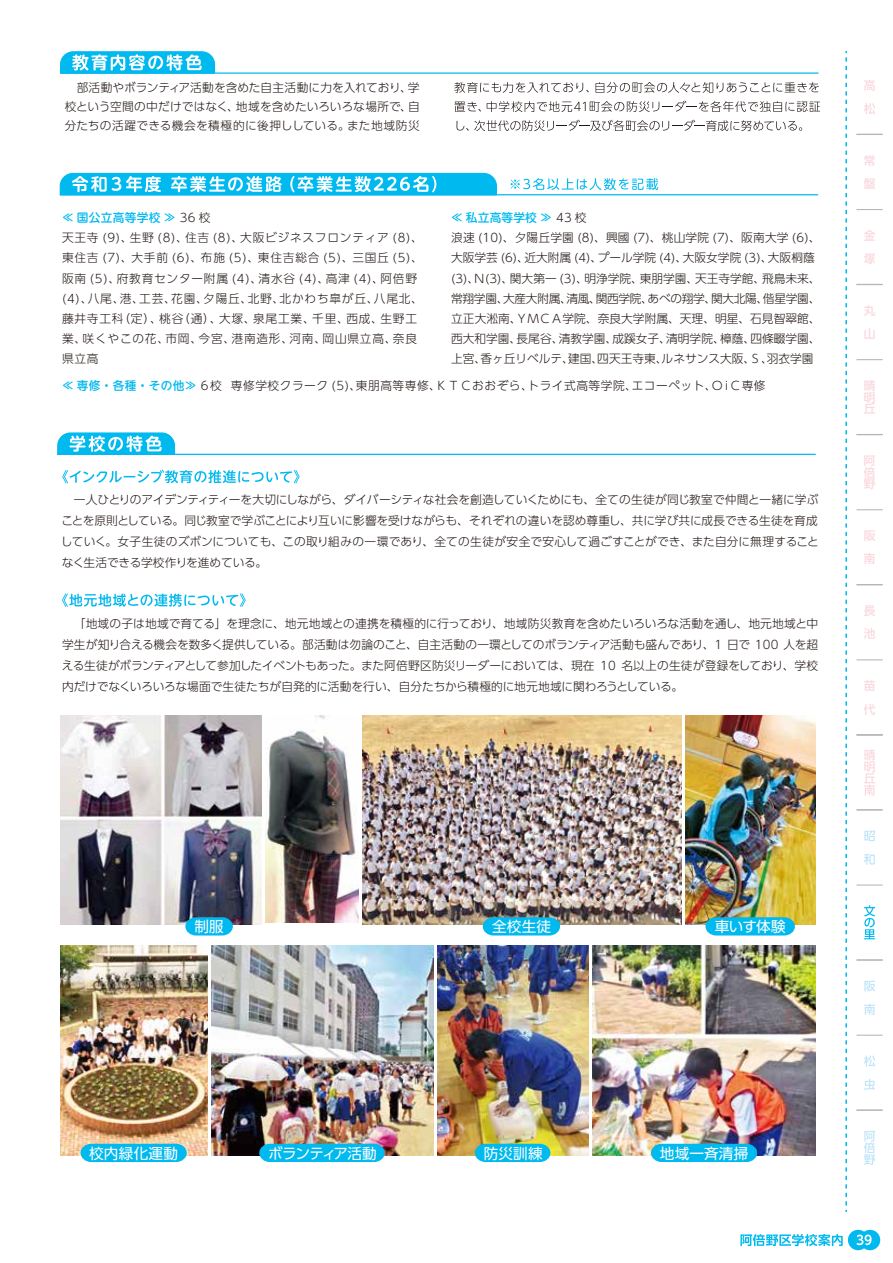
<style>
.page{position:relative;width:893px;height:1263px;background:#fff}
.page>*{position:absolute;margin:0;border:0;box-sizing:border-box;transform-origin:0 0}
.t1{font:14.55px "UD Shin Go Pro";letter-spacing:.01em;color:#fff}
.t2{font:14.55px "UD Shin Go Pro";letter-spacing:-.045em;color:#fff}
.t3{font:300 11.7px/20.2px "UD Shin Go Pro";letter-spacing:.005em;color:#221815;text-align:justify}
.t4{font:300 11.7px/20.2px "UD Shin Go Pro";letter-spacing:.065em;color:#221815}
.t5{font:300 11.7px "UD Shin Go Pro";letter-spacing:.045em;color:#221815}
.t6{font:500 11.7px "UD Shin M Go Pro";letter-spacing:.025em;color:#00b9ef}
.t7{font:500 11.7px/23.4px "UD Shin Go Pro";color:#fad8de}
.s1{font-family:"UD Shin Go Pro";font-weight:300;color:#221815}
.s2{font-family:"UD Shin M Go Pro";font-weight:500;color:#00b9ef}
</style>
<div class="page">
<img style="left:362px;top:715px;width:319px;height:210px">
<img style="left:266px;top:715px;width:92px;height:207px">
<img style="left:60px;top:715px;width:202px;height:210px">
<img style="left:685px;top:715px;width:130px;height:210px">
<img style="left:60px;top:946px;width:147px;height:210px">
<img style="left:211px;top:946px;width:223px;height:210px">
<img style="left:438px;top:946px;width:151px;height:210px">
<img style="left:593px;top:946px;width:222px;height:210px">
<svg style="left:185px;top:917px;width:48px;height:18px"></svg>
<svg style="left:483px;top:917px;width:77px;height:18px"></svg>
<svg style="left:705px;top:917px;width:90px;height:18px;background:#0ebae8"></svg>
<div style="left:81px;top:1144px;width:106px;height:18px;background:#00b9ef"></div>
<div style="left:259px;top:1144px;width:126px;height:18px;background:#00b9ef"></div>
<svg style="left:475px;top:1144px;width:75px;height:18px"></svg>
<div style="left:651px;top:1144px;width:106px;height:18px;background:#00b9ef"></div>
<svg style="left:454px;top:82px;width:135px;height:11px"></svg>
<svg style="left:595px;top:82px;width:224px;height:11px"></svg>
<svg style="left:454px;top:102px;width:27px;height:10px"></svg>
<svg style="left:487px;top:100px;width:333px;height:12px"></svg>
<svg style="left:456px;top:120px;width:346px;height:11px"></svg>
<hr style="left:61px;top:72px;width:757px;height:2px;background:#00b9ef">
<svg style="left:60px;top:51px;width:156px;height:23px"></svg>
<hr style="left:60px;top:194px;width:758px;height:1px;background:#00b9ef">
<svg style="left:59px;top:172px;width:439px;height:24px"></svg>
<svg style="left:511px;top:178px;width:147px;height:12px"></svg>
<hr style="left:58px;top:454px;width:757px;height:1px;background:#00b9ef">
<svg style="left:57px;top:432px;width:119px;height:23px"></svg>
<svg style="left:62px;top:470px;width:238px;height:13px"></svg>
<svg style="left:62px;top:593px;width:184px;height:14px"></svg>
<svg style="left:864px;top:80px;width:11px;height:11px"></svg>
<svg style="left:864px;top:103px;width:11px;height:11px"></svg>
<svg style="left:864px;top:749px;width:11px;height:46px"></svg>
<svg style="left:864px;top:831px;width:11px;height:10px"></svg>
<svg style="left:864px;top:854px;width:11px;height:11px"></svg>
<svg style="left:864px;top:905px;width:11px;height:34px"></svg>
<svg style="left:864px;top:981px;width:11px;height:10px"></svg>
<svg style="left:864px;top:1004px;width:11px;height:11px"></svg>
<svg style="left:864px;top:1055px;width:11px;height:11px"></svg>
<svg style="left:864px;top:1079px;width:11px;height:11px"></svg>
<svg style="left:864px;top:1131px;width:11px;height:34px"></svg>
<svg style="left:857px;top:134px;width:25px;height:1px"></svg>
<svg style="left:857px;top:209px;width:25px;height:1px"></svg>
<svg style="left:857px;top:284px;width:25px;height:1px"></svg>
<svg style="left:857px;top:359px;width:25px;height:1px"></svg>
<svg style="left:857px;top:434px;width:25px;height:1px"></svg>
<svg style="left:857px;top:509px;width:25px;height:1px"></svg>
<svg style="left:857px;top:584px;width:25px;height:1px"></svg>
<svg style="left:857px;top:659px;width:25px;height:1px"></svg>
<svg style="left:857px;top:734px;width:25px;height:1px"></svg>
<svg style="left:857px;top:809px;width:25px;height:1px"></svg>
<svg style="left:857px;top:884px;width:25px;height:1px"></svg>
<hr style="left:857px;top:959px;width:25px;height:2px;background:#b5b6b6">
<svg style="left:857px;top:1035px;width:25px;height:1px"></svg>
<svg style="left:857px;top:1109px;width:25px;height:2px"></svg>
<svg style="left:845px;top:51px;width:2px;height:1161px"></svg>
<div style="left:860px;top:1230px;width:20px;height:20px;background:#00b9ef;border-radius:50%"></div>
<div style="left:848px;top:1230px;width:20px;height:20px;background:#00b9ef;border-radius:50%"></div>
<svg style="left:856px;top:1234px;width:16px;height:11px"></svg>
<svg style="left:740px;top:1234px;width:103px;height:12px"></svg>
<p class="t3" style="left:65px;top:77px;width:357px;line-height:19.2px">　部活動やボランティア活動を含めた自主活動に力を入れており、学校という空間の中だけではなく、地域を含めたいろいろな場所で、自分たちの活躍できる機会を積極的に後押ししている。また地域防災</p>
<p class="t6" style="left:451px;top:208px;width:137px">≪ 私立高等学校 ≫ <span class="s1">43 校</span></p>
<p class="t3" style="left:451px;top:227px;width:371px;text-align:left">浪速 (10)、夕陽丘学園 (8)、興國 (7)、桃山学院 (7)、阪南大学 (6)、大阪学芸 (6)、近大附属 (4)、プール学院 (4)、大阪女学院 (3)、大阪桐蔭(3)、Ｎ(3)、関大第一 (3)、明浄学院、東朋学園、天王寺学館、飛鳥未来、常翔学園、大産大附属、清風、関西学院、あべの翔学、関大北陽、偕星学園、立正大淞南、ＹＭＣＡ学院、奈良大学附属、天理、明星、石見智翠館、西大和学園、長尾谷、清教学園、成蹊女子、清明学院、樟蔭、四條畷学園、上宮、香ヶ丘リベルテ、建国、四天王寺東、ルネサンス大阪、Ｓ、羽衣学園</p>
<p class="t6" style="left:62px;top:208px;width:150px">≪ 国公立高等学校 ≫ <span class="s1">36 校</span></p>
<p class="t4" style="left:62px;top:227px;width:362px">天王寺 (9)、生野 (8)、住吉 (8)、大阪ビジネスフロンティア (8)、東住吉 (7)、大手前 (6)、布施 (5)、東住吉総合 (5)、三国丘 (5)、阪南 (5)、府教育センター附属 (4)、清水谷 (4)、高津 (4)、阿倍野(4)、八尾、港、工芸、花園、夕陽丘、北野、北かわち皐が丘、八尾北、藤井寺工科（定）、桃谷（通）、大塚、泉尾工業、千里、西成、生野工業、咲くやこの花、市岡、今宮、港南造形、河南、岡山県立高、奈良県立高</p>
<p class="t5" style="left:62px;top:376px;width:705px"><span class="s2">≪ 専修・各種・その他≫</span> 6校　専修学校クラーク (5)、東朋高等専修、ＫＴＣおおぞら、トライ式高等学院、エコーペット、ＯｉＣ専修</p>
<p class="t3" style="left:61px;top:489px;width:760px;line-height:21px;text-indent:13px">一人ひとりのアイデンティティーを大切にしながら、ダイバーシティな社会を創造していくためにも、全ての生徒が同じ教室で仲間と一緒に学ぶことを原則としている。同じ教室で学ぶことにより互いに影響を受けながらも、それぞれの違いを認め尊重し、共に学び共に成長できる生徒を育成していく。女子生徒のズボンについても、この取り組みの一環であり、全ての生徒が安全で安心して過ごすことができ、また自分に無理することなく生活できる学校作りを進めている。</p>
<p class="t3" style="left:62px;top:612px;width:758px;line-height:21px;text-indent:12px">「地域の子は地域で育てる」を理念に、地元地域との連携を積極的に行っており、地域防災教育を含めたいろいろな活動を通し、地元地域と中学生が知り合える機会を数多く提供している。部活動は勿論のこと、自主活動の一環としてのボランティア活動も盛んであり、1 日で 100 人を超える生徒がボランティアとして参加したイベントもあった。また阿倍野区防災リーダーにおいては、現在 10 名以上の生徒が登録をしており、学校内だけでなくいろいろな場面で生徒たちが自発的に活動を行い、自分たちから積極的に地元地域に関わろうとしている。</p>
<p class="t7" style="left:864px;top:148px;width:13px">常盤</p>
<p class="t7" style="left:864px;top:223px;width:13px">金塚</p>
<p class="t7" style="left:864px;top:298px;width:13px">丸山</p>
<p class="t7" style="left:864px;top:379px;width:13px;line-height:11.7px;text-align:justify">晴明丘</p>
<p class="t7" style="left:864px;top:454px;width:13px;line-height:11.7px;text-align:justify">阿倍野</p>
<p class="t7" style="left:864px;top:523px;width:13px">阪南</p>
<p class="t7" style="left:864px;top:599px;width:13px">長池</p>
<p class="t7" style="left:864px;top:674px;width:13px">苗代</p>
<p class="t1" style="left:194px;top:915px;width:31px">制服</p>
<p class="t1" style="left:492px;top:915px;width:60px">全校生徒</p>
<p class="t1" style="left:715px;top:915px;width:73px">車いす体験</p>
<p class="t1" style="left:89px;top:1141px;width:90px">校内緑化運動</p>
<p class="t2" style="left:268px;top:1141px;width:110px">ボランティア活動</p>
<p class="t1" style="left:484px;top:1141px;width:60px">防災訓練</p>
<p class="t1" style="left:660px;top:1141px;width:90px">地域一斉清掃</p>
</div>
